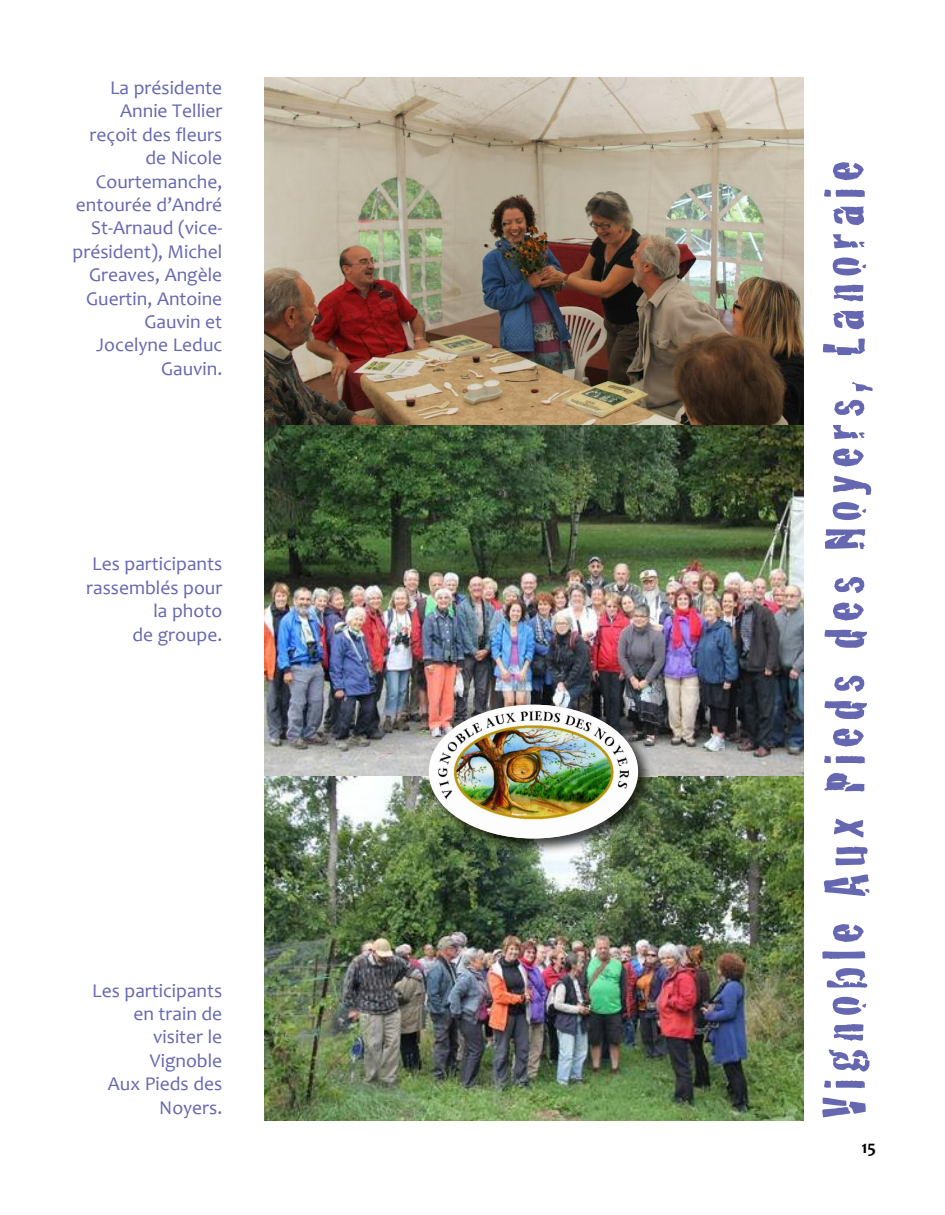
<style>
.page{position:relative;width:945px;height:1215px;background:#fff}
.page>*{position:absolute;margin:0;border:0;box-sizing:border-box;transform-origin:0 0}
.t1{font:60px "Cracked";letter-spacing:.105em;color:#6567b0}
.t2{font:19.5px/23.4px "Candara";color:#6567b0;text-align:right}
.t3{font:700 18px "Candara";color:#000}
</style>
<div class="page">
<img style="left:264px;top:424px;width:540px;height:696px">
<img style="left:264px;top:425px;width:540px;height:351px">
<img style="left:422px;top:698px;width:236px;height:160px">
<img style="left:429px;top:705px;width:209px;height:133px;border-radius:50%">
<img style="left:264px;top:78px;width:540px;height:346px">
<p class="t2" style="left:73px;top:76px;width:151px">La présidente<br>Annie Tellier reçoit des fleurs de Nicole<br>Courtemanche, entourée d’André<br>St-Arnaud (vice&shy;président), Michel<br>Greaves, Angèle<br>Guertin, Antoine<br>Gauvin et<br>Jocelyne Leduc<br>Gauvin.</p>
<p class="t2" style="left:86px;top:552px;width:138px">Les participants rassemblés pour la photo<br>de groupe.</p>
<p class="t2" style="left:92px;top:978px;width:132px">Les participants en train de visiter le<br>Vignoble<br>Aux Pieds des<br>Noyers.</p>
<h1 class="t1" style="left:813px;top:1119px;width:960px;rotate:-90deg">Vignoble Aux Pieds des Noyers, Lanoraie</h1>
<p class="t3" style="left:861px;top:1135px;width:16px">15</p>
</div>
